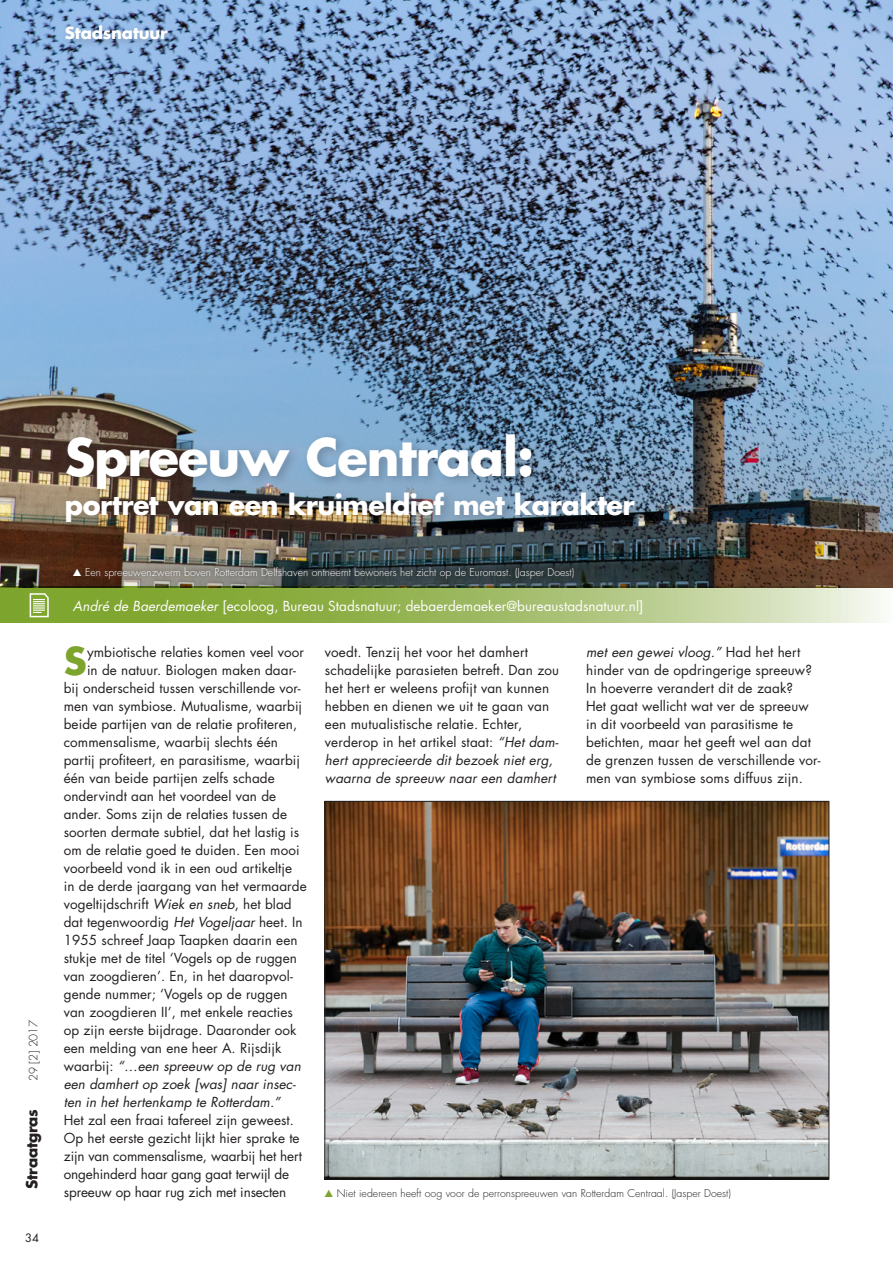
<style>
.page{position:relative;width:893px;height:1263px;background:#fff}
.page>*{position:absolute;margin:0;border:0;box-sizing:border-box;transform-origin:0 0}
.kop{font:700 50.25px "Futura Std";letter-spacing:-.02em;color:#fff}
.t1{font:700 37.35px "Futura Std";color:#7da52d}
.kop-2{font:700 27px "Futura Std";letter-spacing:-.02em;color:#fff}
.inhoudsopgave_kop{font:700 16.5px "Futura Std";letter-spacing:-.01em;color:#fff}
.t2{font:700 15px "Futura Std";letter-spacing:-.02em;color:#231f20}
.t3{font:13.5px/18px "Futura Std";letter-spacing:.005em;color:#231f20}
.t4{font:italic 13.5px "Futura Std";letter-spacing:.005em;color:#231f20}
.t5{font:13.5px "Futura Std";letter-spacing:.005em;color:#fff}
.t6{font:300 11.25px "Futura Std";letter-spacing:-.02em;color:#231f20}
.kop-3{font:11.25px "Futura Std";color:#231f20}
.t7{font:300 10.5px "Futura Std";letter-spacing:.005em;color:#fff}
.t8{font:300 10.5px "Futura Std";letter-spacing:.005em;color:#231f20}
.s1{font-family:"European Pi Three";font-weight:400}
.s2{font-style:italic}
.s3{font-style:normal}
.s4{font-family:"European Pi Three";font-weight:400;color:#7da52d}
</style>
<div class="page">
<img style="left:327px;top:803px;width:500px;height:374px">
<img style="left:0;top:0;width:893px;height:587px">
<div style="left:61px;top:428px;width:586px;height:106px;background:#231f20;opacity:.25"></div>
<div style="left:69px;top:563px;width:509px;height:19px;background:#231f20;opacity:.75"></div>
<div style="left:61px;top:21px;width:117px;height:29px;background:#231f20;opacity:.23"></div>
<svg style="left:0;top:587px;width:893px;height:36px;background:#a2bb6b"></svg>
<svg style="left:29px;top:592px;width:21px;height:26px"></svg>
<p class="inhoudsopgave_kop" style="left:65px;top:22px;width:104px">Stadsnatuur</p>
<p class="t6" style="left:27px;top:1080px;width:62px;rotate:-90deg">29 [2] 2017</p>
<p class="t2" style="left:22px;top:1188px;width:81px;rotate:-90deg">Straatgras</p>
<p class="kop-3" style="left:25px;top:1231px;width:16px">34</p>
<p class="kop" style="left:65px;top:423px;width:471px">Spreeuw Centraal:</p>
<p class="kop-2" style="left:65px;top:487px;width:571px">portret van een kruimeldief met karakter</p>
<p class="t7" style="left:73px;top:566px;width:503px"><span class="s1">G</span> Een spreeuwenzwerm boven Rotterdam Delfshaven ontneemt bewoners het zicht op de Euromast. (Jasper Doest)</p>
<p class="t5" style="left:73px;top:597px;width:572px"><span class="s2">André de Baerdemaeker</span> [ecoloog, Bureau Stadsnatuur; debaerdemaeker@bureaustadsnatuur.nl]</p>
<p class="t1" style="left:64px;top:636px;width:25px">S</p>
<p class="t3" style="left:87px;top:643px;width:218px">ymbiotische relaties komen veel voor</p>
<p class="t3" style="left:87px;top:661px;width:210px">in de natuur. Biologen maken daar-</p>
<p class="t3" style="left:64px;top:679px;width:238px">bij onderscheid tussen verschillende vor-</p>
<p class="t3" style="left:64px;top:697px;width:240px">men van symbiose. Mutualisme, waarbij</p>
<p class="t3" style="left:64px;top:715px;width:235px">beide partijen van de relatie profiteren,</p>
<p class="t3" style="left:64px;top:733px;width:216px">commensalisme, waarbij slechts één</p>
<p class="t3" style="left:64px;top:751px;width:238px">partij profiteert, en parasitisme, waarbij</p>
<p class="t3" style="left:64px;top:769px;width:213px">één van beide partijen zelfs schade</p>
<p class="t3" style="left:64px;top:787px;width:214px">ondervindt aan het voordeel van de</p>
<p class="t3" style="left:64px;top:805px;width:225px">ander. Soms zijn de relaties tussen de</p>
<p class="t3" style="left:64px;top:823px;width:237px">soorten dermate subtiel, dat het lastig is</p>
<p class="t3" style="left:64px;top:841px;width:237px">om de relatie goed te duiden. Een mooi</p>
<p class="t3" style="left:64px;top:859px;width:230px">voorbeeld vond ik in een oud artikeltje</p>
<p class="t3" style="left:64px;top:877px;width:244px">in de derde jaargang van het vermaarde</p>
<p class="t3" style="left:64px;top:895px;width:229px">vogeltijdschrift <span class="s2">Wiek en sneb</span>, het blad</p>
<p class="t3" style="left:64px;top:913px;width:240px">dat tegenwoordig <span class="s2">Het Vogeljaar</span> heet. In</p>
<p class="t3" style="left:64px;top:931px;width:235px">1955 schreef Jaap Taapken daarin een</p>
<p class="t3" style="left:64px;top:949px;width:235px">stukje met de titel ‘Vogels op de ruggen</p>
<p class="t3" style="left:64px;top:967px;width:231px">van zoogdieren’. En, in het daaropvol-</p>
<p class="t3" style="left:64px;top:985px;width:225px">gende nummer; ‘Vogels op de ruggen</p>
<p class="t3" style="left:64px;top:1003px;width:231px">van zoogdieren II’, met enkele reacties</p>
<p class="t3" style="left:64px;top:1021px;width:234px">op zijn eerste bijdrage. Daaronder ook</p>
<p class="t3" style="left:64px;top:1039px;width:219px">een melding van ene heer A. Rijsdijk</p>
<p class="t4" style="left:64px;top:1057px;width:238px"><span class="s3">waarbij:</span> “…een spreeuw op de rug van</p>
<p class="t4" style="left:64px;top:1075px;width:233px">een damhert op zoek [was] naar insec-</p>
<p class="t4" style="left:64px;top:1093px;width:218px">ten in het hertenkamp te Rotterdam.”</p>
<p class="t3" style="left:64px;top:1111px;width:232px">Het zal een fraai tafereel zijn geweest.</p>
<p class="t3" style="left:64px;top:1129px;width:237px">Op het eerste gezicht lijkt hier sprake te</p>
<p class="t3" style="left:64px;top:1147px;width:240px">zijn van commensalisme, waarbij het hert</p>
<p class="t3" style="left:64px;top:1165px;width:227px">ongehinderd haar gang gaat terwijl de</p>
<p class="t3" style="left:64px;top:1183px;width:224px">spreeuw op haar rug zich met insecten</p>
<p class="t3" style="left:325px;top:643px;width:236px">voedt. Tenzij het voor het damhert schadelijke parasieten betreft. Dan zou het hert er weleens profijt van kunnen hebben en dienen we uit te gaan van een mutualistische relatie. Echter, verderop in het artikel staat: <span class="s2">“Het dam&shy;hert apprecieerde dit bezoek niet erg, waarna de spreeuw naar een damhert</span></p>
<p class="t3" style="left:586px;top:643px;width:236px"><span class="s2">met een gewei vloog.”</span> Had het hert hinder van de opdringerige spreeuw?<br>In hoeverre verandert dit de zaak?<br>Het gaat wellicht wat ver de spreeuw in dit voorbeeld van parasitisme te betichten, maar het geeft wel aan dat de grenzen tussen de verschillende vor&shy;men van symbiose soms diffuus zijn.</p>
<p class="t8" style="left:325px;top:1187px;width:408px"><span class="s4">G</span> Niet iedereen heeft oog voor de perronspreeuwen van Rotterdam Centraal. (Jasper Doest)</p>
</div>
